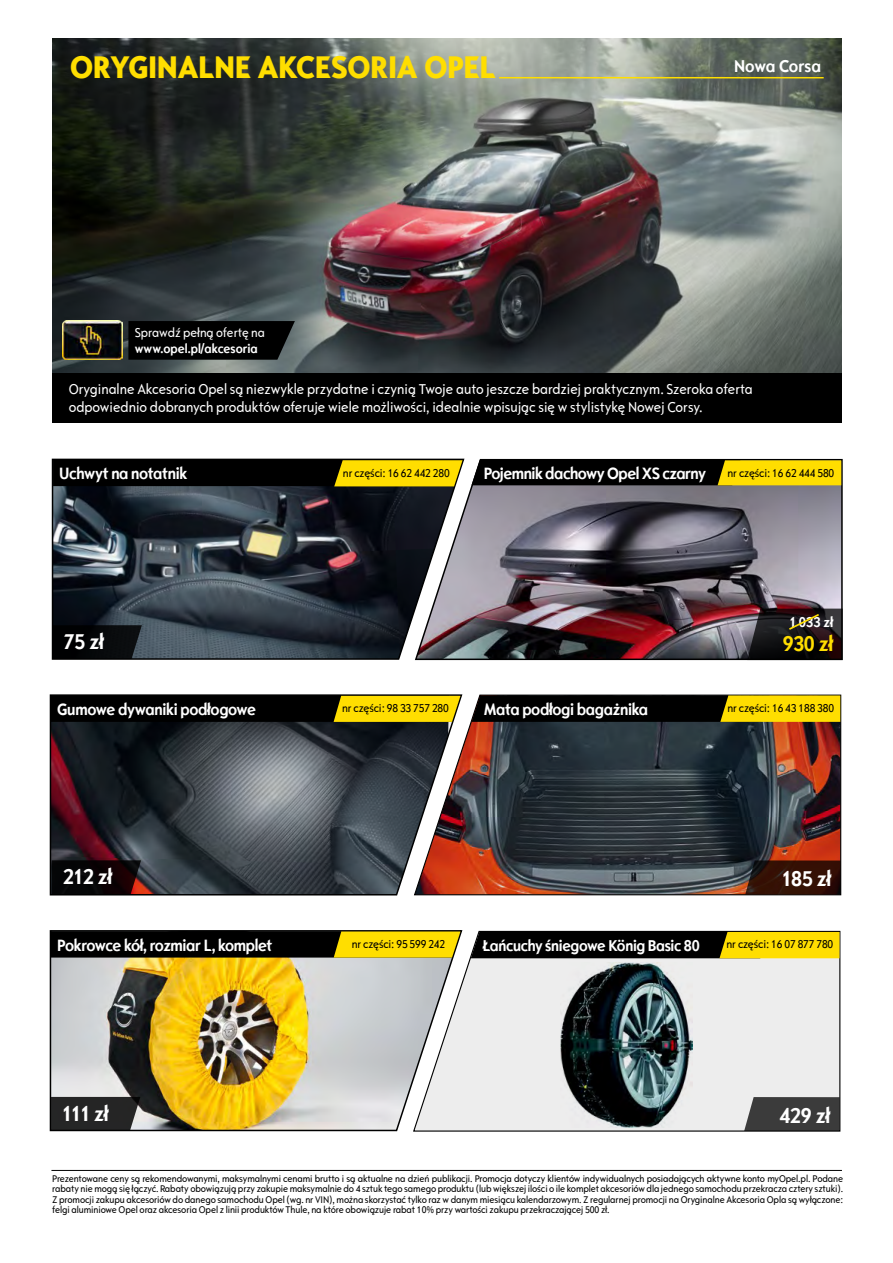
<style>
.page{position:relative;width:893px;height:1263px;background:#fff}
.page>*{position:absolute;margin:0;border:0;box-sizing:border-box;transform-origin:0 0}
.t1{font:800 33px "Opel Sans Condensed";color:#ffde00}
.t2{font:700 22.5px "Opel Sans Condensed";letter-spacing:-.01em;color:#fff}
.t3{font:700 22.5px "Opel Sans Condensed";color:#ffde00}
.t4{font:700 18px "Opel Sans Condensed";color:#fff}
.t5{font:700 17.25px "Opel Sans Condensed";letter-spacing:-.02em;color:#fff}
.t6{font:700 16.5px "Opel Sans Condensed";letter-spacing:-.02em;color:#fff}
.t7{font:condensed 15px/18px "Opel Sans";color:#fff}
.t8{font:700 15px "Opel Sans Condensed";color:#fff}
.t9{font:700 13.5px "Opel Sans Condensed";color:#fff}
.t10{font:condensed 13.5px "Opel Sans";color:#fff}
.t11{font:condensed 12px "Opel Sans";letter-spacing:-.01em;color:#000}
.t12{font:condensed 10.2px/10.5px "Opel Sans";letter-spacing:-.01em;color:#000;text-align:justify}
.s1{font-family:"Opel Sans";font-weight:400;font-stretch:condensed;font-size:12px;color:#000}
</style>
<div class="page">
<img style="left:53px;top:38px;width:789px;height:335px">
<div style="left:53px;top:373px;width:789px;height:49px;background:#000"></div>
<hr style="left:499px;top:77px;width:325px;height:1px;background:#ffde00">
<svg style="left:51px;top:458px;width:363px;height:202px;background:#313841"></svg>
<svg style="left:53px;top:460px;width:361px;height:26px;background:#342d00"></svg>
<img style="left:49px;top:930px;width:363px;height:202px">
<svg style="left:51px;top:931px;width:361px;height:26px;background:#332d00"></svg>
<img style="left:63px;top:320px;width:59px;height:39px">
<svg style="left:128px;top:321px;width:167px;height:39px;background:#060707"></svg>
<img style="left:414px;top:458px;width:429px;height:203px">
<svg style="left:471px;top:460px;width:370px;height:25px;background:#544a03"></svg>
<svg style="left:747px;top:609px;width:96px;height:51px;background:#221b1c"></svg>
<svg style="left:49px;top:694px;width:364px;height:202px;background:#404249"></svg>
<svg style="left:51px;top:695px;width:362px;height:27px;background:#332c00"></svg>
<svg style="left:413px;top:694px;width:429px;height:202px;background:#524442"></svg>
<svg style="left:472px;top:695px;width:368px;height:27px;background:#514603"></svg>
<hr style="left:51px;top:1170px;width:791px;height:1px;background:#000">
<svg style="left:52px;top:860px;width:89px;height:34px;background:#140708"></svg>
<svg style="left:745px;top:860px;width:96px;height:34px;background:#34140a"></svg>
<svg style="left:412px;top:930px;width:429px;height:202px;background:#b9bcb9"></svg>
<svg style="left:471px;top:932px;width:368px;height:26px;background:#524702"></svg>
<svg style="left:744px;top:1097px;width:96px;height:34px;background:#434343"></svg>
<svg style="left:51px;top:1097px;width:89px;height:34px;background:#2c2c2c"></svg>
<svg style="left:53px;top:625px;width:89px;height:34px;background:#090b0d"></svg>
<h1 class="t1" style="left:70px;top:47px;width:427px">ORYGINALNE AKCESORIA OPEL</h1>
<h3 class="t4" style="left:734px;top:56px;width:89px">Nowa Corsa</h3>
<h3 class="t10" style="left:135px;top:324px;width:132px">Sprawdź pełną ofertę na</h3>
<h3 class="t9" style="left:135px;top:340px;width:125px">www.opel.pl/akcesoria</h3>
<h3 class="t7" style="left:69px;top:380px;width:686px">Oryginalne Akcesoria Opel są niezwykle przydatne i czynią Twoje auto jeszcze bardziej praktycznym. Szeroka oferta odpowiednio dobranych produktów oferuje wiele możliwości, idealnie wpisując się w stylistykę Nowej Corsy.</h3>
<h3 class="t5" style="left:59px;top:463px;width:130px">Uchwyt na notatnik</h3>
<p class="t11" style="left:343px;top:466px;width:108px">nr części: 16 62 442 280</p>
<h3 class="t5" style="left:484px;top:463px;width:352px">Pojemnik dachowy Opel XS czarny <span class="s1">nr części: 16 62 444 580</span></h3>
<h2 class="t2" style="left:64px;top:628px;width:41px">75 zł</h2>
<h3 class="t8" style="left:790px;top:613px;width:45px">1 033 zł</h3>
<h2 class="t3" style="left:783px;top:630px;width:52px">930 zł</h2>
<h3 class="t5" style="left:57px;top:699px;width:201px">Gumowe dywaniki podłogowe</h3>
<p class="t11" style="left:342px;top:701px;width:108px">nr części: 98 33 757 280</p>
<h3 class="t5" style="left:484px;top:699px;width:166px">Mata podłogi bagażnika</h3>
<p class="t11" style="left:727px;top:701px;width:108px">nr części: 16 43 188 380</p>
<h2 class="t2" style="left:63px;top:863px;width:51px">212 zł</h2>
<h2 class="t2" style="left:782px;top:865px;width:51px">185 zł</h2>
<h3 class="t5" style="left:57px;top:934px;width:217px">Pokrowce kół, rozmiar L, komplet</h3>
<p class="t11" style="left:352px;top:937px;width:95px">nr części: 95 599 242</p>
<h3 class="t6" style="left:483px;top:936px;width:218px">Łańcuchy śniegowe König Basic 80</h3>
<p class="t11" style="left:726px;top:937px;width:108px">nr części: 16 07 877 780</p>
<h2 class="t2" style="left:62px;top:1099px;width:48px">111 zł</h2>
<h2 class="t2" style="left:779px;top:1102px;width:52px">429 zł</h2>
<p class="t12" style="left:52px;top:1173px;width:792px">Prezentowane ceny są rekomendowanymi, maksymalnymi cenami brutto i są aktualne na dzień publikacji. Promocja dotyczy klientów indywidualnych posiadających aktywne konto myOpel.pl. Podane rabaty nie mogą się łączyć. Rabaty obowiązują przy zakupie maksymalnie do 4 sztuk tego samego produktu (lub większej ilości o ile komplet akcesoriów dla jednego samochodu przekracza cztery sztuki).<br>Z promocji zakupu akcesoriów do danego samochodu Opel (wg. nr VIN), można skorzystać tylko raz w danym miesiącu kalendarzowym. Z regularnej promocji na Oryginalne Akcesoria Opla są wyłączone: felgi aluminiowe Opel oraz akcesoria Opel z linii produktów Thule, na które obowiązuje rabat 10% przy wartości zakupu przekraczającej 500 zł.</p>
</div>
